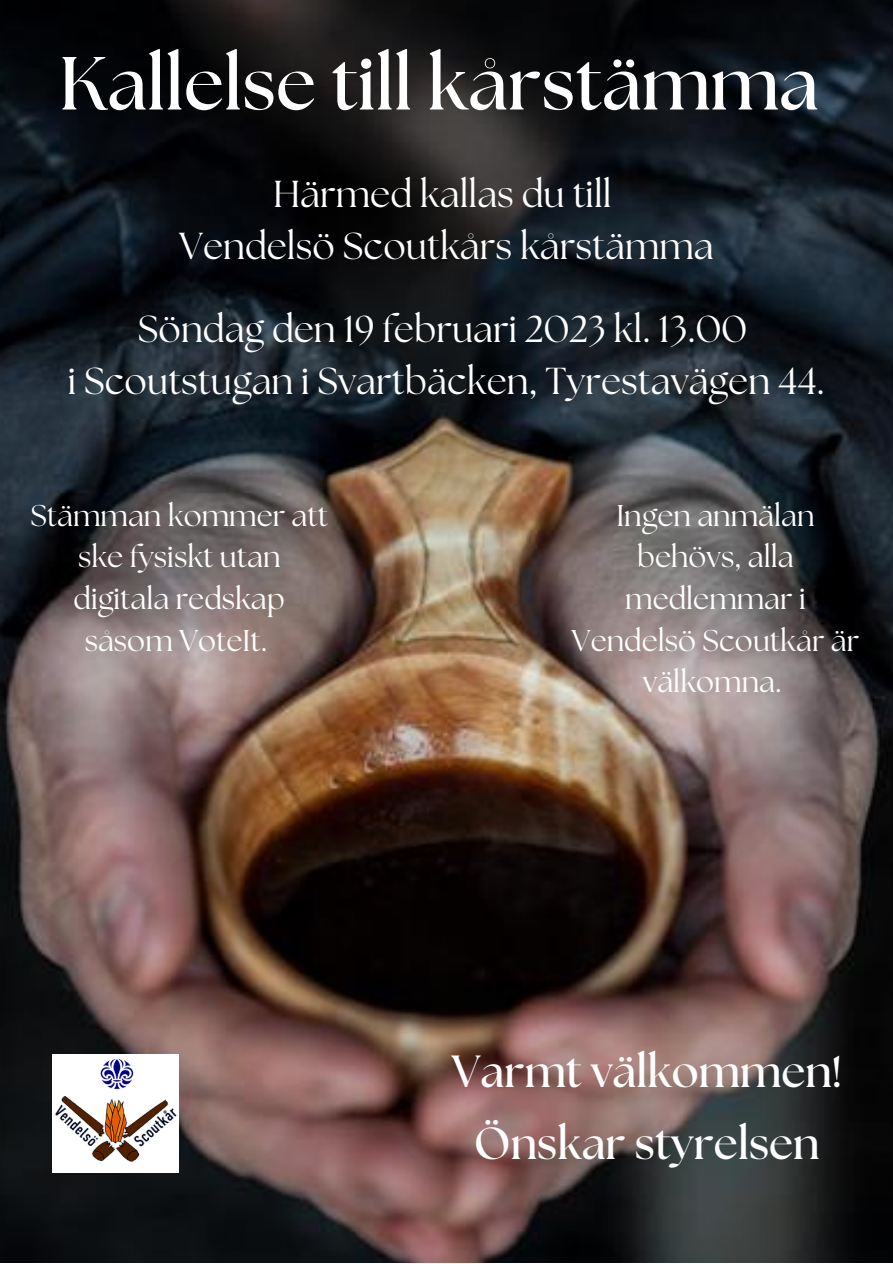
<style>
.page{position:relative;width:893px;height:1264px;background:#fff}
.page>*{position:absolute;margin:0;border:0;box-sizing:border-box;transform-origin:0 0}
.t1{font:700 75px "The Seasons";color:#fff}
.t2{font:700 45px/72px "The Seasons";color:#fff;text-align:center}
.t3{font:37.5px/51.8px "The Seasons";color:#fff;text-align:center}
.t4{font:30px/41.5px "The Seasons";color:#fff;text-align:center}
</style>
<div class="page">
<img style="left:0;top:0;width:892px;height:1262px">
<img style="left:52px;top:1046px;width:126px;height:126px">
<h1 class="t1" style="left:59px;top:49px;width:761px">Kallelse till kårstämma</h1>
<p class="t3" style="left:179px;top:170px;width:536px">Härmed kallas du till<br>Vendelsö Scoutkårs kårstämma</p>
<p class="t3" style="left:68px;top:306px;width:758px">Söndag den 19 februari 2023 kl. 13.00<br>i Scoutstugan i Svartbäcken, Tyrestavägen 44.</p>
<p class="t4" style="left:30px;top:496px;width:299px">Stämman kommer att ske fysiskt utan digitala redskap såsom VoteIt.</p>
<p class="t4" style="left:571px;top:496px;width:289px">Ingen anmälan behövs, alla medlemmar i<br>Vendelsö Scoutkår är välkomna.</p>
<h2 class="t2" style="left:451px;top:1037px;width:392px">Varmt välkommen!<br>Önskar styrelsen</h2>
</div>
